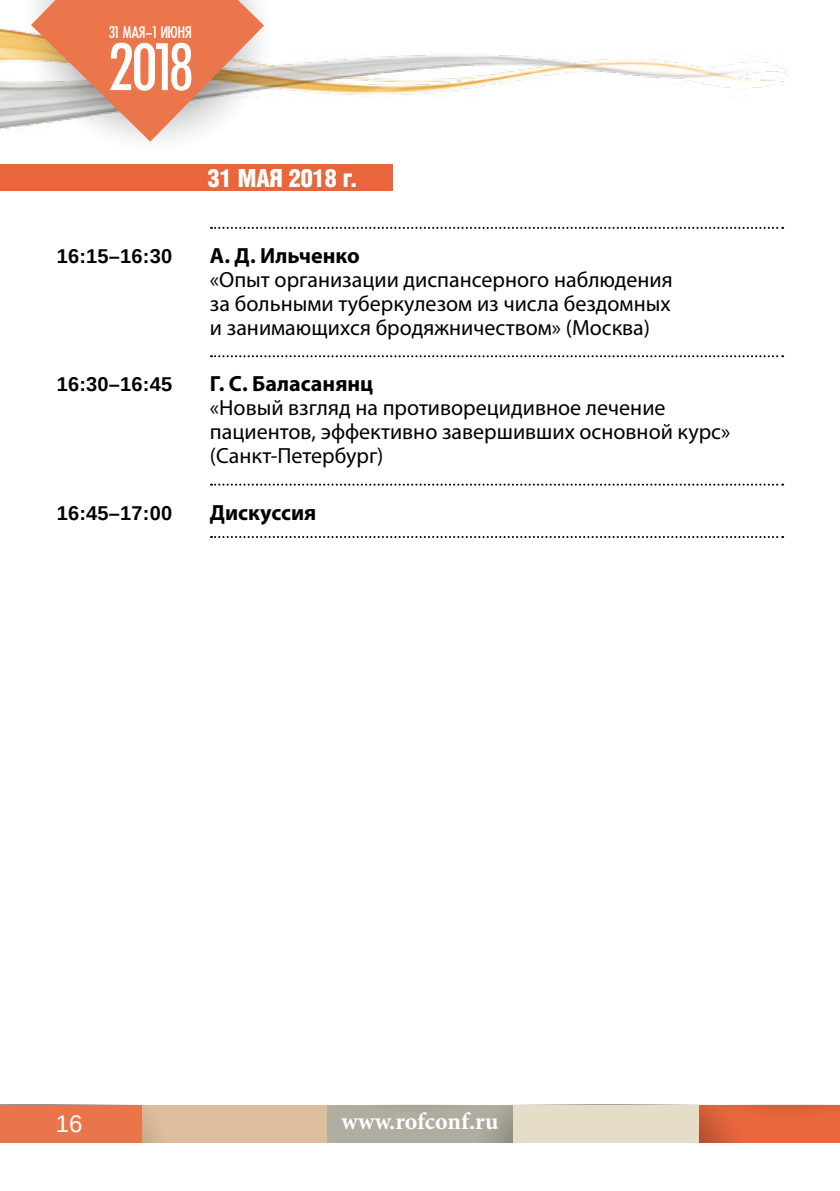
<style>
.page{position:relative;width:840px;height:1191px;background:#fff}
.page>*{position:absolute;margin:0;border:0;box-sizing:border-box;transform-origin:0 0}
.t1{font:71.2px "Futura Condensed Plain";color:#fff}
.t2{font:700 24px "Minion Pro";color:#fff}
.t3{font:300 condensed 24px "AG Letterica";color:#fff}
.t4{font:24px "Liberation Sans";color:#fff}
.t5{font:22px/24px "Myriad Pro";color:#000;text-align:justify}
.t6{font:700 22px "Myriad Pro";color:#000}
.t7{font:700 20px "Liberation Sans";letter-spacing:.01em;color:#000}
.t8{font:18px "Futura Condensed Plain";color:#fff}
</style>
<div class="page">
<div style="left:142px;top:1104px;width:185px;height:38px;background:#ddbe9c"></div>
<svg style="left:285px;top:1104px;width:554px;height:38px;background:#d1ac94"></svg>
<svg style="left:142px;top:1104px;width:49px;height:38px"></svg>
<div style="left:0;top:1104px;width:142px;height:38px;background:#ea754b"></div>
<img style="left:0;top:29px;width:787px;height:101px">
<svg style="left:19px;top:29px;width:277px;height:101px"></svg>
<svg style="left:31px;top:0;width:233px;height:142px"></svg>
<svg style="left:211px;top:227px;width:571px;height:2px"></svg>
<svg style="left:211px;top:355px;width:571px;height:2px"></svg>
<svg style="left:211px;top:483px;width:571px;height:2px"></svg>
<svg style="left:211px;top:536px;width:571px;height:2px"></svg>
<div style="left:0;top:164px;width:392px;height:26px;background:#e9663c"></div>
<p class="t8" style="left:109px;top:22px;width:84px">31 МАЯ–1 ИЮНЯ</p>
<h1 class="t1" style="left:109px;top:26px;width:85px">2018</h1>
<p class="t3" style="left:208px;top:163px;width:152px">31 МАЯ 2018 г.</p>
<p class="t7" style="left:57px;top:242px;width:117px">16:15–16:30</p>
<p class="t6" style="left:210px;top:241px;width:151px">А. Д. Ильченко</p>
<p class="t5" style="left:210px;top:267px;width:464px">«Опыт организации диспансерного наблюдения за больными туберкулезом из числа бездомных и занимающихся бродяжничеством» (Москва)</p>
<p class="t7" style="left:57px;top:370px;width:117px">16:30–16:45</p>
<p class="t6" style="left:210px;top:369px;width:165px">Г. С. Баласанянц</p>
<p class="t5" style="left:210px;top:395px;width:521px;text-align:left">«Новый взгляд на противорецидивное лечение пациентов, эффективно завершивших основной курс» (Санкт-Петербург)</p>
<p class="t7" style="left:57px;top:499px;width:117px">16:45–17:00</p>
<p class="t6" style="left:210px;top:498px;width:108px">Дискуссия</p>
<p class="t4" style="left:56px;top:1109px;width:28px">16</p>
<p class="t2" style="left:341px;top:1104px;width:158px">www.rofconf.ru</p>
</div>
